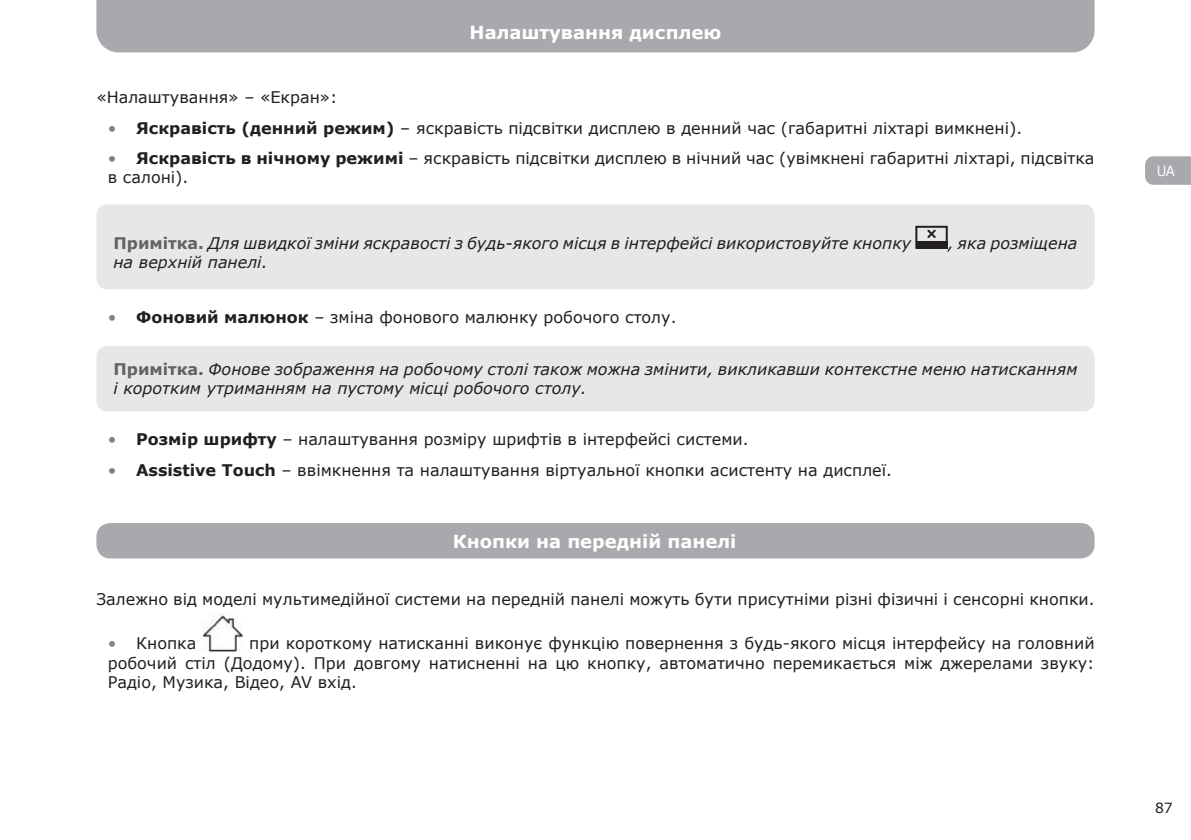
<style>
.page{position:relative;width:1191px;height:840px;background:#fff}
.page>*{position:absolute;margin:0;border:0;box-sizing:border-box;transform-origin:0 0}
.t1{font:700 18px "Verdana";color:#fff}
.t2{font:16px/19.2px "Verdana";color:#231f20;text-align:justify}
.t3{font:italic 16px/19.2px "Verdana";color:#231f20}
.t4{font:14px "Verdana";color:#231f20}
.t5{font:14px "Verdana";color:#fff;scale:.95 1}
.s1{color:#808285}
.s2{font-weight:700}
.s3{font-weight:700;font-style:normal;color:#636366}
</style>
<div class="page">
<svg style="left:1145px;top:156px;width:46px;height:29px"></svg>
<div style="left:96px;top:0;width:998px;height:52px;background:#a8a9ad"></div>
<img style="left:203px;top:613px;width:40px;height:39px">
<div style="left:96px;top:204px;width:998px;height:85px;background:#e6e7e9;border-radius:11px"></div>
<div style="left:915px;top:226px;width:32px;height:22px;border:2px solid #231f20"></div>
<div style="left:916px;top:241px;width:31px;height:7px;background:#231f20"></div>
<svg style="left:925px;top:228px;width:12px;height:10px"></svg>
<div style="left:96px;top:346px;width:998px;height:65px;background:#e6e7e9;border-radius:11px"></div>
<div style="left:96px;top:523px;width:998px;height:35px;background:#a8a9ad;border-radius:14px"></div>
<p class="t1" style="left:469px;top:21px;width:253px">Налаштування дисплею</p>
<p class="t2" style="left:96px;top:87px;width:243px">«Налаштування» – «Екран»:</p>
<p class="t2" style="left:108px;top:118px;width:916px"><span class="s1">•</span> <span class="s2">Яскравість (денний режим)</span> – яскравість підсвітки дисплею в денний час (габаритні ліхтарі вимкнені).</p>
<p class="t2" style="left:108px;top:148px;width:988px"><span class="s1">•</span> <span class="s2">Яскравість в нічному режимі</span> – яскравість підсвітки дисплею в нічний час (увімкнені габаритні ліхтарі, підсвітка в салоні).</p>
<p class="t3" style="left:113px;top:233px;width:799px"><span class="s3">Примітка.</span> Для швидкої зміни яскравості з будь-якого місця в інтерфейсі використовуйте кнопку</p>
<p class="t3" style="left:947px;top:233px;width:131px">, яка розміщена</p>
<p class="t3" style="left:113px;top:252px;width:156px">на верхній панелі.</p>
<p class="t2" style="left:108px;top:306px;width:570px"><span class="s1">•</span> <span class="s2">Фоновий малюнок</span> – зміна фонового малюнку робочого столу.</p>
<p class="t3" style="left:113px;top:359px;width:965px"><span class="s3">Примітка.</span> Фонове зображення на робочому столі також можна змінити, викликавши контекстне меню натисканням і коротким утриманням на пустому місці робочого столу.</p>
<p class="t2" style="left:108px;top:429px;width:642px"><span class="s1">•</span> <span class="s2">Розмір шрифту</span> – налаштування розміру шрифтів в інтерфейсі системи.</p>
<p class="t2" style="left:108px;top:459px;width:785px"><span class="s1">•</span> <span class="s2">Assistive Touch</span> – ввімкнення та налаштування віртуальної кнопки асистенту на дисплеї.</p>
<p class="t1" style="left:453px;top:529px;width:285px">Кнопки на передній панелі</p>
<p class="t2" style="left:96px;top:588px;width:999px">Залежно від моделі мультимедійної системи на передній панелі можуть бути присутніми різні фізичні і сенсорні кнопки.</p>
<p class="t2" style="left:108px;top:633px;width:90px"><span class="s1">•</span> Кнопка</p>
<p class="t2" style="left:108px;top:633px;width:988px;text-indent:141px">при короткому натисканні виконує функцію повернення з будь-якого місця інтерфейсу на головний робочий стіл (Додому). При довгому натисненні на цю кнопку, автоматично перемикається між джерелами звуку:<br>Радіо, Музика, Відео, AV вхід.</p>
<p class="t5" style="left:1156px;top:162px;width:21px">UA</p>
<p class="t4" style="left:1155px;top:798px;width:19px">87</p>
</div>
